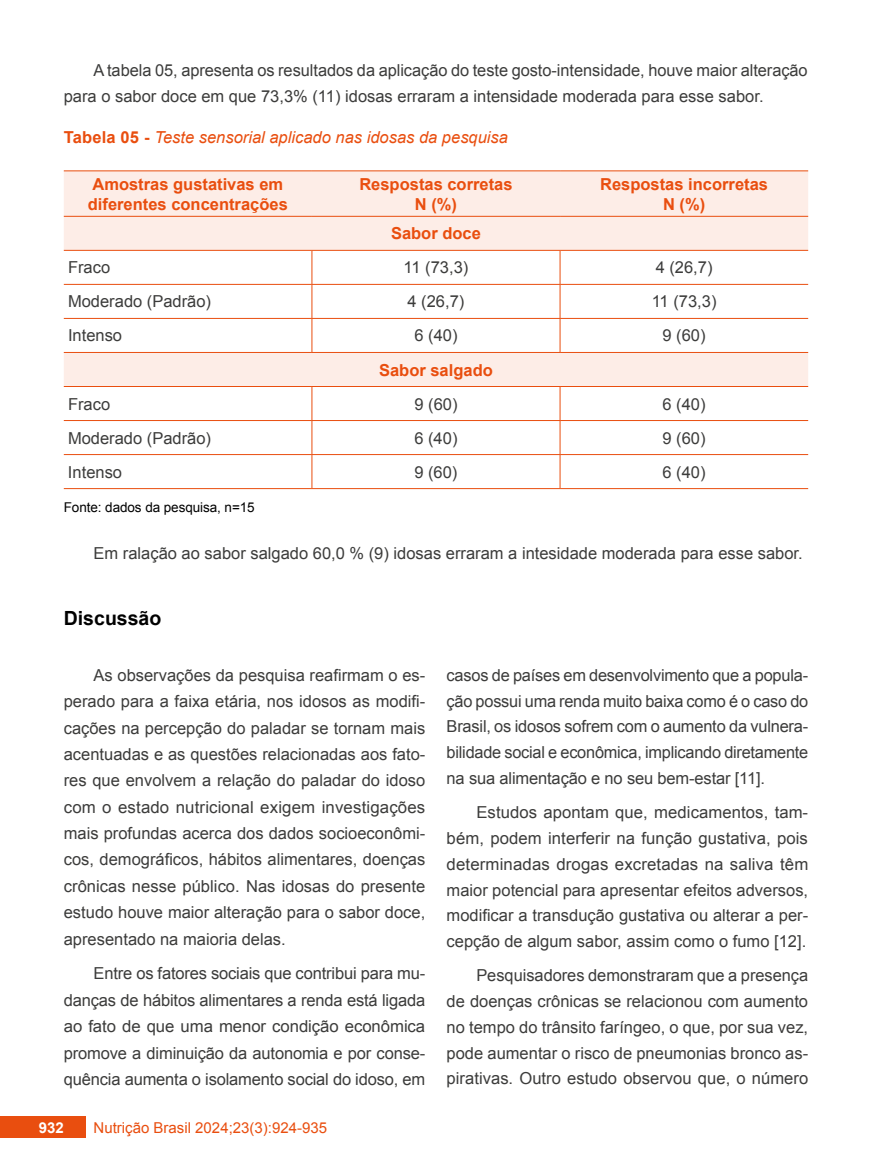
<style>
.page{position:relative;width:872px;height:1170px;background:#fff}
.page>*{position:absolute;margin:0;border:0;box-sizing:border-box;transform-origin:0 0}
.t1{font:700 19.5px "Arial";color:#000}
.t2{font:16.5px/25.8px "Arial";color:#3c3c3b;text-align:justify}
.t3{font:700 16.5px/19.8px "Arial";color:#e94e0f;text-align:center}
.t4{font:italic 16.5px "Arial";color:#e94e0f}
.t5{font:15px "Arial";color:#e94e0f}
.t6{font:700 15px "Arial";color:#fff}
.t7{font:13.5px "Arial";letter-spacing:-.005em;color:#000}
.s1{font-weight:700;font-style:normal}
</style>
<div class="page">
<div style="left:0;top:1116px;width:85px;height:21px;background:#e94e0f"></div>
<svg style="left:64px;top:171px;width:744px;height:215px;fill:#fdede7"></svg>
<hr style="left:64px;top:284px;width:248px;height:1px;background:#e94e0f">
<hr style="left:312px;top:284px;width:248px;height:1px;background:#e94e0f">
<hr style="left:560px;top:284px;width:248px;height:1px;background:#e94e0f">
<hr style="left:64px;top:318px;width:248px;height:1px;background:#e94e0f">
<hr style="left:312px;top:318px;width:248px;height:1px;background:#e94e0f">
<hr style="left:560px;top:318px;width:248px;height:1px;background:#e94e0f">
<hr style="left:64px;top:420px;width:248px;height:1px;background:#e94e0f">
<hr style="left:560px;top:420px;width:248px;height:1px;background:#e94e0f">
<hr style="left:64px;top:454px;width:248px;height:1px;background:#e94e0f">
<hr style="left:560px;top:454px;width:248px;height:1px;background:#e94e0f">
<hr style="left:312px;top:420px;width:248px;height:1px;background:#e94e0f">
<hr style="left:312px;top:454px;width:248px;height:1px;background:#e94e0f">
<hr style="left:64px;top:386px;width:248px;height:1px;background:#e94e0f">
<hr style="left:312px;top:386px;width:248px;height:1px;background:#e94e0f">
<hr style="left:560px;top:386px;width:248px;height:1px;background:#e94e0f">
<hr style="left:64px;top:488px;width:248px;height:1px;background:#e94e0f">
<hr style="left:560px;top:488px;width:248px;height:1px;background:#e94e0f">
<hr style="left:64px;top:250px;width:248px;height:1px;background:#e94e0f">
<hr style="left:560px;top:250px;width:248px;height:1px;background:#e94e0f">
<hr style="left:64px;top:352px;width:248px;height:1px;background:#e94e0f">
<hr style="left:312px;top:352px;width:248px;height:1px;background:#e94e0f">
<hr style="left:560px;top:352px;width:248px;height:1px;background:#e94e0f">
<hr style="left:64px;top:170px;width:248px;height:1px;background:#e94e0f">
<hr style="left:312px;top:170px;width:248px;height:1px;background:#e94e0f">
<hr style="left:560px;top:170px;width:248px;height:1px;background:#e94e0f">
<hr style="left:64px;top:216px;width:248px;height:1px;background:#e94e0f">
<hr style="left:312px;top:216px;width:248px;height:1px;background:#e94e0f">
<hr style="left:560px;top:216px;width:248px;height:1px;background:#e94e0f">
<hr style="left:312px;top:250px;width:248px;height:1px;background:#e94e0f">
<hr style="left:311px;top:251px;width:1px;height:33px;background:#e94e0f">
<hr style="left:559px;top:251px;width:1px;height:33px;background:#e94e0f">
<hr style="left:311px;top:285px;width:1px;height:33px;background:#e94e0f">
<hr style="left:559px;top:285px;width:1px;height:33px;background:#e94e0f">
<hr style="left:311px;top:319px;width:1px;height:33px;background:#e94e0f">
<hr style="left:559px;top:319px;width:1px;height:33px;background:#e94e0f">
<hr style="left:311px;top:387px;width:1px;height:33px;background:#e94e0f">
<hr style="left:559px;top:387px;width:1px;height:33px;background:#e94e0f">
<hr style="left:311px;top:421px;width:1px;height:33px;background:#e94e0f">
<hr style="left:559px;top:421px;width:1px;height:33px;background:#e94e0f">
<hr style="left:311px;top:455px;width:1px;height:33px;background:#e94e0f">
<hr style="left:559px;top:455px;width:1px;height:33px;background:#e94e0f">
<hr style="left:312px;top:488px;width:248px;height:1px;background:#e94e0f">
<p class="t2" style="left:64px;top:57px;width:745px;text-indent:30px">A tabela 05, apresenta os resultados da aplicação do teste gosto-intensidade, houve maior alteração para o sabor doce em que 73,3% (11) idosas erraram a intensidade moderada para esse sabor.</p>
<p class="t4" style="left:64px;top:126px;width:446px"><span class="s1">Tabela 05 -</span> Teste sensorial aplicado nas idosas da pesquisa</p>
<p class="t3" style="left:88px;top:174px;width:201px;text-align:left">Amostras gustativas em diferentes concentrações</p>
<p class="t3" style="left:359px;top:174px;width:155px">Respostas corretas<br>N (%)</p>
<p class="t3" style="left:600px;top:174px;width:169px">Respostas incorretas<br>N (%)</p>
<p class="t3" style="left:391px;top:224px;width:91px">Sabor doce</p>
<p class="t2" style="left:68px;top:255px;width:44px">Fraco</p>
<p class="t2" style="left:403px;top:255px;width:66px">11 (73,3)</p>
<p class="t2" style="left:655px;top:255px;width:58px">4 (26,7)</p>
<p class="t2" style="left:68px;top:289px;width:145px">Moderado (Padrão)</p>
<p class="t2" style="left:407px;top:289px;width:58px">4 (26,7)</p>
<p class="t2" style="left:651px;top:289px;width:66px">11 (73,3)</p>
<p class="t2" style="left:68px;top:323px;width:56px">Intenso</p>
<p class="t2" style="left:414px;top:323px;width:45px">6 (40)</p>
<p class="t2" style="left:662px;top:323px;width:45px">9 (60)</p>
<p class="t3" style="left:379px;top:360px;width:115px">Sabor salgado</p>
<p class="t2" style="left:68px;top:391px;width:44px">Fraco</p>
<p class="t2" style="left:414px;top:391px;width:45px">9 (60)</p>
<p class="t2" style="left:662px;top:391px;width:45px">6 (40)</p>
<p class="t2" style="left:68px;top:425px;width:145px">Moderado (Padrão)</p>
<p class="t2" style="left:414px;top:425px;width:45px">6 (40)</p>
<p class="t2" style="left:662px;top:425px;width:45px">9 (60)</p>
<p class="t2" style="left:68px;top:459px;width:56px">Intenso</p>
<p class="t2" style="left:414px;top:459px;width:45px">9 (60)</p>
<p class="t2" style="left:662px;top:459px;width:45px">6 (40)</p>
<p class="t7" style="left:64px;top:498px;width:192px">Fonte: dados da pesquisa, n=15</p>
<p class="t2" style="left:94px;top:540px;width:710px">Em ralação ao sabor salgado 60,0 % (9) idosas erraram a intesidade moderada para esse sabor.</p>
<p class="t1" style="left:64px;top:605px;width:99px">Discussão</p>
<p class="t2" style="left:64px;top:662px;width:363px;line-height:26.4px;text-indent:30px">As observações da pesquisa reafirmam o es&shy;perado para a faixa etária, nos idosos as modifi&shy;cações na percepção do paladar se tornam mais acentuadas e as questões relacionadas aos fato&shy;res que envolvem a relação do paladar do idoso com o estado nutricional exigem investigações mais profundas acerca dos dados socioeconômi&shy;cos, demográficos, hábitos alimentares, doenças crônicas nesse público. Nas idosas do presente estudo houve maior alteração para o sabor doce, apresentado na maioria delas.</p>
<p class="t2" style="left:64px;top:960px;width:363px;line-height:26.4px;text-indent:30px">Entre os fatores sociais que contribui para mu&shy;danças de hábitos alimentares a renda está ligada ao fato de que uma menor condição econômica promove a diminuição da autonomia e por conse&shy;quência aumenta o isolamento social do idoso, em</p>
<p class="t6" style="left:39px;top:1117px;width:27px">932</p>
<p class="t5" style="left:94px;top:1117px;width:235px">Nutrição Brasil 2024;23(3):924-935</p>
<p class="t2" style="left:446px;top:662px;width:363px">casos de países em desenvolvimento que a popula&shy;ção possui uma renda muito baixa como é o caso do Brasil, os idosos sofrem com o aumento da vulnera&shy;bilidade social e econômica, implicando diretamente na sua alimentação e no seu bem-estar [11].</p>
<p class="t2" style="left:446px;top:799px;width:363px;text-indent:30px">Estudos apontam que, medicamentos, tam&shy;bém, podem interferir na função gustativa, pois determinadas drogas excretadas na saliva têm maior potencial para apresentar efeitos adversos, modificar a transdução gustativa ou alterar a per&shy;cepção de algum sabor, assim como o fumo [12].</p>
<p class="t2" style="left:446px;top:962px;width:363px;text-indent:30px">Pesquisadores demonstraram que a presença de doenças crônicas se relacionou com aumento no tempo do trânsito faríngeo, o que, por sua vez, pode aumentar o risco de pneumonias bronco as&shy;pirativas. Outro estudo observou que, o número</p>
</div>
